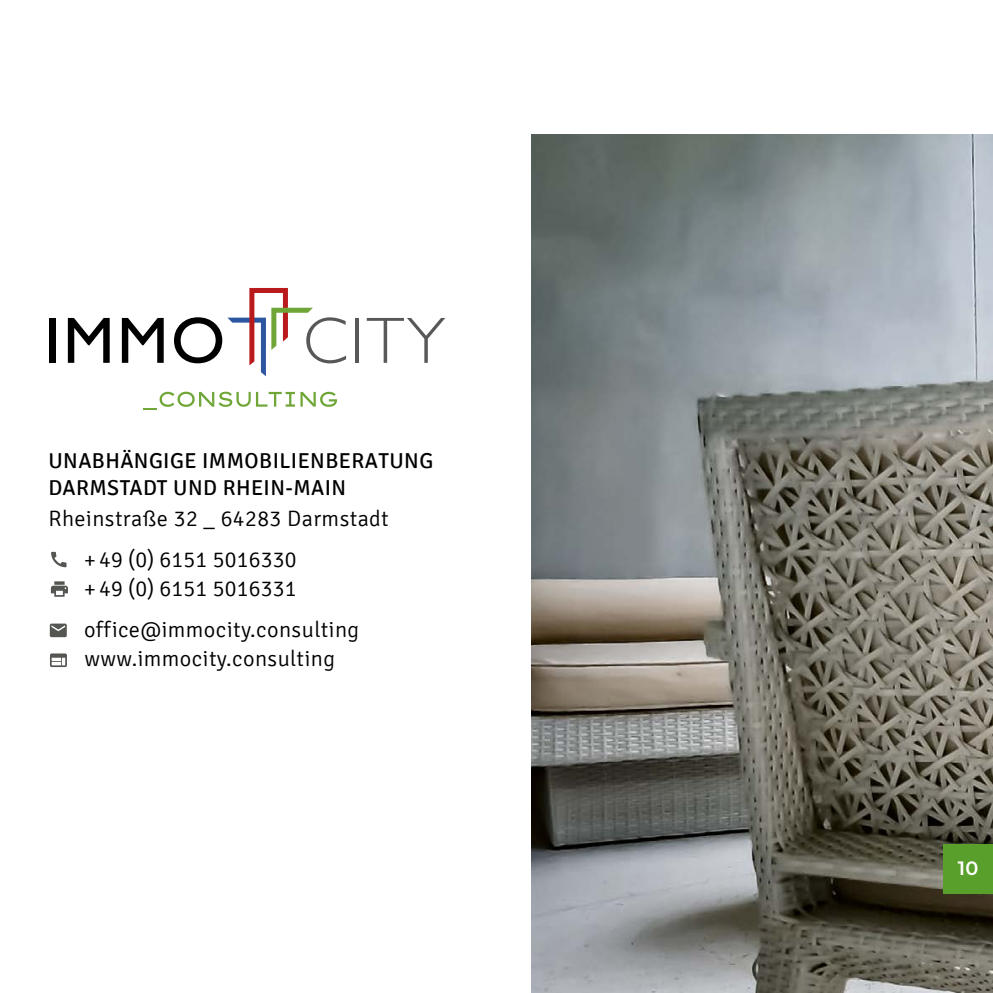
<style>
.page{position:relative;width:993px;height:993px;background:#fff}
.page>*{position:absolute;margin:0;border:0;box-sizing:border-box;transform-origin:0 0}
.t1{font:300 22.22px/40.2px "Signika";letter-spacing:.02em;color:#000}
.t2{font:21.53px/26.6px "Signika";letter-spacing:.02em;color:#000}
.t3{font:600 19.25px "Montserrat";color:#fff}
</style>
<div class="page">
<svg style="left:143px;top:391px;width:107px;height:19px"></svg>
<svg style="left:256px;top:391px;width:81px;height:16px"></svg>
<div style="left:49px;top:318px;width:6px;height:45px;background:#000"></div>
<svg style="left:68px;top:318px;width:42px;height:45px"></svg>
<svg style="left:122px;top:318px;width:42px;height:45px"></svg>
<svg style="left:174px;top:288px;width:172px;height:88px"></svg>
<hr style="left:355px;top:318px;width:4px;height:45px;background:#585858">
<svg style="left:366px;top:318px;width:79px;height:45px"></svg>
<svg style="left:51px;top:551px;width:15px;height:16px"></svg>
<svg style="left:51px;top:581px;width:17px;height:15px"></svg>
<svg style="left:50px;top:623px;width:17px;height:14px"></svg>
<svg style="left:50px;top:653px;width:17px;height:13px"></svg>
<img style="left:531px;top:134px;width:461px;height:858px">
<div style="left:943px;top:843px;width:49px;height:50px;background:#589f2b"></div>
<p class="t2" style="left:48px;top:447px;width:386px">UNABHÄNGIGE IMMOBILIENBERATUNG<br>DARMSTADT UND RHEIN-MAIN</p>
<p class="t1" style="left:84px;top:499px;width:306px;text-indent:-36px">Rheinstraße 32 _ 64283 Darmstadt + 49 (0) 6151 5016330</p>
<p class="t1" style="left:84px;top:569px;width:276px">+ 49 (0) 6151 5016331 office@immocity.consulting</p>
<p class="t1" style="left:84px;top:639px;width:252px">www.immocity.consulting</p>
<p class="t3" style="left:957px;top:854px;width:22px">10</p>
</div>
